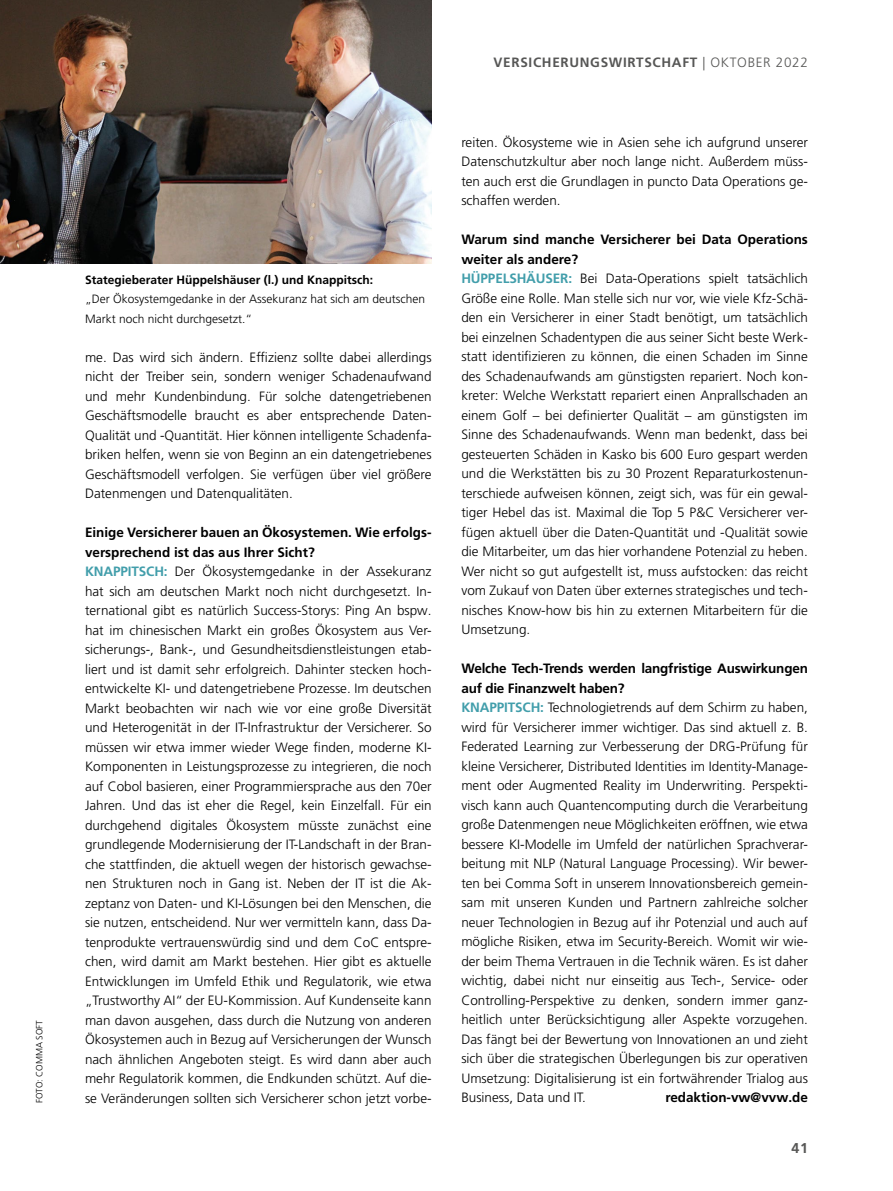
<style>
.page{position:relative;width:893px;height:1191px;background:#fff}
.page>*{position:absolute;margin:0;border:0;box-sizing:border-box;transform-origin:0 0}
.t1{font:700 14.25px "Frutiger LT Pro";color:#575756}
.t2{font:300 13.5px/19.5px "Frutiger LT Pro";color:#000}
.t3{font:700 13.5px "Frutiger LT Pro";letter-spacing:.05em;color:#575756}
.t4{font:700 13.5px "Frutiger LT Pro";color:#000}
.t5{font:300 12px/19.5px "Frutiger LT Pro";color:#000}
.t6{font:700 12px "Frutiger LT Pro";color:#000}
.t7{font:300 9px "Frutiger LT Pro";color:#000}
.s1{font-weight:700}
.s2{font-weight:700;color:#429eab}
.s3{font-weight:300}
</style>
<div class="page">
<img style="left:0;top:0;width:432px;height:264px">
<p class="t7" style="left:34px;top:1103px;width:84px;rotate:-90deg">FOTO: COMMA SOFT</p>
<p class="t6" style="left:85px;top:272px;width:290px">Stategieberater Hüppelshäuser (l.) und Knappitsch:</p>
<p class="t5" style="left:85px;top:289px;width:342px">„Der Ökosystemgedanke in der Assekuranz hat sich am deutschen<br>Markt noch nicht durchgesetzt.“</p>
<p class="t2" style="left:85px;top:347px;width:348px;text-align:justify">me. Das wird sich ändern. Effizienz sollte dabei allerdings nicht der Treiber sein, sondern weniger Schadenaufwand und mehr Kundenbindung. Für solche datengetriebenen Geschäftsmodelle braucht es aber entsprechende Daten-Qualität und -Quantität. Hier können intelligente Schadenfa&shy;briken helfen, wenn sie von Beginn an ein datengetriebenes Geschäftsmodell verfolgen. Sie verfügen über viel größere Datenmengen und Datenqualitäten.</p>
<p class="t2" style="left:85px;top:523px;width:348px"><span class="s1">Einige Versicherer bauen an Ökosystemen. Wie erfolgs&shy;versprechend ist das aus Ihrer Sicht?<br></span><span class="s2">KNAPPITSCH:</span> Der Ökosystemgedanke in der Assekuranz hat sich am deutschen Markt noch nicht durchgesetzt. In&shy;ternational gibt es natürlich Success-Storys: Ping An bspw. hat im chinesischen Markt ein großes Ökosystem aus Ver&shy;sicherungs-, Bank-, und Gesundheitsdienstleistungen etab&shy;liert und ist damit sehr erfolgreich. Dahinter stecken hoch&shy;entwickelte KI- und datengetriebene Prozesse. Im deutschen Markt beobachten wir nach wie vor eine große Diversität und Heterogenität in der IT-Infrastruktur der Versicherer. So müssen wir etwa immer wieder Wege finden, moderne KI-Komponenten in Leistungsprozesse zu integrieren, die noch auf Cobol basieren, einer Programmiersprache aus den 70er Jahren. Und das ist eher die Regel, kein Einzelfall. Für ein durchgehend digitales Ökosystem müsste zunächst eine grundlegende Modernisierung der IT-Landschaft in der Bran&shy;che stattfinden, die aktuell wegen der historisch gewachse&shy;nen Strukturen noch in Gang ist. Neben der IT ist die Ak&shy;zeptanz von Daten- und KI-Lösungen bei den Menschen, die sie nutzen, entscheidend. Nur wer vermitteln kann, dass Da&shy;tenprodukte vertrauenswürdig sind und dem CoC entspre&shy;chen, wird damit am Markt bestehen. Hier gibt es aktuelle Entwicklungen im Umfeld Ethik und Regulatorik, wie etwa „Trustworthy AI“ der EU-Kommission. Auf Kundenseite kann man davon ausgehen, dass durch die Nutzung von anderen Ökosystemen auch in Bezug auf Versicherungen der Wunsch nach ähnlichen Angeboten steigt. Es wird dann aber auch mehr Regulatorik kommen, die Endkunden schützt. Auf die&shy;se Veränderungen sollten sich Versicherer schon jetzt vorbe-</p>
<p class="t3" style="left:494px;top:55px;width:316px">VERSICHERUNGSWIRTSCHAFT <span class="s3">| OKTOBER 2022</span></p>
<p class="t2" style="left:461px;top:133px;width:348px;text-align:justify">reiten. Ökosysteme wie in Asien sehe ich aufgrund unserer Datenschutzkultur aber noch lange nicht. Außerdem müss&shy;ten auch erst die Grundlagen in puncto Data Operations ge&shy;schaffen werden.</p>
<p class="t2" style="left:461px;top:230px;width:348px"><span class="s1">Warum sind manche Versicherer bei Data Operations weiter als andere?<br></span><span class="s2">HÜPPELSHÄUSER:</span> Bei Data-Operations spielt tatsächlich Größe eine Rolle. Man stelle sich nur vor, wie viele Kfz-Schä&shy;den ein Versicherer in einer Stadt benötigt, um tatsächlich bei einzelnen Schadentypen die aus seiner Sicht beste Werk&shy;statt identifizieren zu können, die einen Schaden im Sinne des Schadenaufwands am günstigsten repariert. Noch kon&shy;kreter: Welche Werkstatt repariert einen Anprallschaden an einem Golf – bei definierter Qualität – am günstigsten im Sinne des Schadenaufwands. Wenn man bedenkt, dass bei gesteuerten Schäden in Kasko bis 600 Euro gespart werden und die Werkstätten bis zu 30 Prozent Reparaturkostenun&shy;terschiede aufweisen können, zeigt sich, was für ein gewal&shy;tiger Hebel das ist. Maximal die Top 5 P&amp;C Versicherer ver&shy;fügen aktuell über die Daten-Quantität und -Qualität sowie die Mitarbeiter, um das hier vorhandene Potenzial zu heben.<br>Wer nicht so gut aufgestellt ist, muss aufstocken: das reicht vom Zukauf von Daten über externes strategisches und tech&shy;nisches Know-how bis hin zu externen Mitarbeitern für die Umsetzung.</p>
<p class="t2" style="left:461px;top:659px;width:348px"><span class="s1">Welche Tech-Trends werden langfristige Auswirkungen auf die Finanzwelt haben?<br></span><span class="s2">KNAPPITSCH:</span> Technologietrends auf dem Schirm zu haben, wird für Versicherer immer wichtiger. Das sind aktuell z. B.<br>Federated Learning zur Verbesserung der DRG-Prüfung für kleine Versicherer, Distributed Identities im Identity-Manage&shy;ment oder Augmented Reality im Underwriting. Perspekti&shy;visch kann auch Quantencomputing durch die Verarbeitung große Datenmengen neue Möglichkeiten eröffnen, wie etwa bessere KI-Modelle im Umfeld der natürlichen Sprachverar&shy;beitung mit NLP (Natural Language Processing). Wir bewer&shy;ten bei Comma Soft in unserem Innovationsbereich gemein&shy;sam mit unseren Kunden und Partnern zahlreiche solcher neuer Technologien in Bezug auf ihr Potenzial und auch auf mögliche Risiken, etwa im Security-Bereich. Womit wir wie&shy;der beim Thema Vertrauen in die Technik wären. Es ist daher wichtig, dabei nicht nur einseitig aus Tech-, Service- oder Controlling-Perspektive zu denken, sondern immer ganz&shy;heitlich unter Berücksichtigung aller Aspekte vorzugehen.<br>Das fängt bei der Bewertung von Innovationen an und zieht sich über die strategischen Überlegungen bis zur operativen Umsetzung: Digitalisierung ist ein fortwährender Trialog aus Business, Data und IT.</p>
<p class="t4" style="left:665px;top:1089px;width:144px">redaktion-vw@vvw.de</p>
<p class="t1" style="left:791px;top:1139px;width:18px">41</p>
</div>
